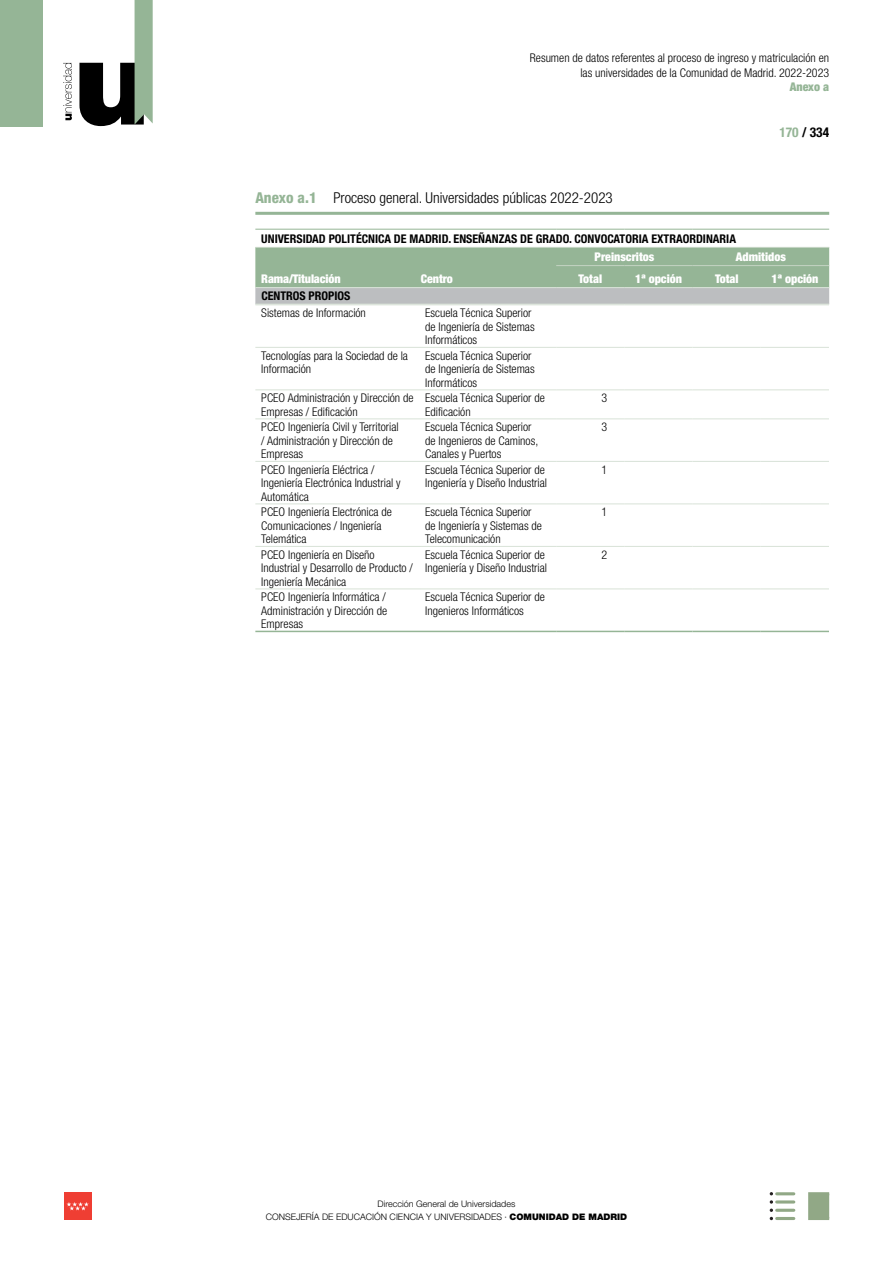
<style>
.page{position:relative;width:893px;height:1263px;background:#fff}
.page>*{position:absolute;margin:0;border:0;box-sizing:border-box;transform-origin:0 0}
.t1{font:300 condensed 15px "Helvetica Neue";color:#000}
.t2{font:700 condensed 13.5px "Helvetica Neue";color:#000}
.t3{font:300 condensed 12px/13.5px "Helvetica Neue";color:#000}
.t4{font:700 condensed 12px "Helvetica Neue";color:#000}
.t5{font:900 condensed 12px "Helvetica Neue";color:#fff}
.t6{font:900 condensed 12px "Helvetica Neue";color:#95b596}
.t7{font:300 9px/13.5px "Helvetica Neue";color:#000;text-align:center}
.s1{color:#95b596}
.s2{font-family:"Helvetica Neue LT Std";font-weight:800;color:#95b596}
.s3{font-weight:900}
</style>
<div class="page">
<div style="left:64px;top:1192px;width:27px;height:28px;background:#ef3e33"></div>
<svg style="left:67px;top:1202px;width:22px;height:8px"></svg>
<svg style="left:63px;top:63px;width:9px;height:57px"></svg>
<svg style="left:79px;top:0;width:74px;height:126px"></svg>
<div style="left:0;top:0;width:43px;height:126px;background:#95b596"></div>
<div style="left:808px;top:1192px;width:23px;height:28px;background:#91a886;border:3px solid #91a886"></div>
<hr style="left:777px;top:1192px;width:17px;height:3px;background:#91a886">
<hr style="left:777px;top:1200px;width:17px;height:3px;background:#91a886">
<hr style="left:777px;top:1209px;width:17px;height:3px;background:#91a886">
<hr style="left:777px;top:1217px;width:17px;height:3px;background:#91a886">
<svg style="left:770px;top:1192px;width:3px;height:28px"></svg>
<hr style="left:255px;top:212px;width:574px;height:3px;background:#95b596">
<svg style="left:255px;top:248px;width:574px;height:56px;background:#a1b8a2"></svg>
<hr style="left:255px;top:229px;width:166px;height:1px;background:#95b596">
<hr style="left:421px;top:229px;width:135px;height:1px;background:#95b596">
<hr style="left:556px;top:229px;width:68px;height:1px;background:#95b596">
<hr style="left:624px;top:229px;width:69px;height:1px;background:#95b596">
<hr style="left:693px;top:229px;width:68px;height:1px;background:#95b596">
<hr style="left:761px;top:229px;width:68px;height:1px;background:#95b596">
<hr style="left:255px;top:247px;width:166px;height:1px;background:#c4d4c3">
<hr style="left:421px;top:247px;width:135px;height:1px;background:#c4d4c3">
<hr style="left:556px;top:247px;width:68px;height:1px;background:#c4d4c3">
<hr style="left:624px;top:247px;width:69px;height:1px;background:#c4d4c3">
<hr style="left:693px;top:247px;width:68px;height:1px;background:#c4d4c3">
<hr style="left:761px;top:247px;width:68px;height:1px;background:#c4d4c3">
<hr style="left:556px;top:265px;width:68px;height:1px;background:#c4d4c3">
<hr style="left:624px;top:265px;width:69px;height:1px;background:#c4d4c3">
<hr style="left:693px;top:265px;width:68px;height:1px;background:#c4d4c3">
<hr style="left:761px;top:265px;width:68px;height:1px;background:#c4d4c3">
<hr style="left:255px;top:287px;width:166px;height:1px;background:#d8e2d7">
<hr style="left:421px;top:287px;width:135px;height:1px;background:#d8e2d7">
<hr style="left:556px;top:287px;width:68px;height:1px;background:#d8e2d7">
<hr style="left:624px;top:287px;width:69px;height:1px;background:#d8e2d7">
<hr style="left:693px;top:287px;width:68px;height:1px;background:#d8e2d7">
<hr style="left:761px;top:287px;width:68px;height:1px;background:#d8e2d7">
<svg style="left:255px;top:305px;width:166px;height:326px"></svg>
<svg style="left:421px;top:305px;width:408px;height:326px"></svg>
<hr style="left:255px;top:304px;width:166px;height:1px;background:#d8e2d7">
<hr style="left:421px;top:304px;width:135px;height:1px;background:#d8e2d7">
<hr style="left:556px;top:304px;width:68px;height:1px;background:#d8e2d7">
<hr style="left:624px;top:304px;width:68px;height:1px;background:#d8e2d7">
<hr style="left:692px;top:304px;width:69px;height:1px;background:#d8e2d7">
<hr style="left:761px;top:304px;width:68px;height:1px;background:#d8e2d7">
<hr style="left:255px;top:347px;width:166px;height:1px;background:#d8e2d7">
<hr style="left:421px;top:347px;width:135px;height:1px;background:#d8e2d7">
<hr style="left:556px;top:347px;width:68px;height:1px;background:#d8e2d7">
<hr style="left:624px;top:347px;width:68px;height:1px;background:#d8e2d7">
<hr style="left:692px;top:347px;width:69px;height:1px;background:#d8e2d7">
<hr style="left:761px;top:347px;width:68px;height:1px;background:#d8e2d7">
<hr style="left:255px;top:389px;width:166px;height:1px;background:#d8e2d7">
<hr style="left:421px;top:389px;width:135px;height:1px;background:#d8e2d7">
<hr style="left:556px;top:389px;width:68px;height:1px;background:#d8e2d7">
<hr style="left:624px;top:389px;width:68px;height:1px;background:#d8e2d7">
<hr style="left:692px;top:389px;width:69px;height:1px;background:#d8e2d7">
<hr style="left:761px;top:389px;width:68px;height:1px;background:#d8e2d7">
<hr style="left:255px;top:418px;width:166px;height:1px;background:#d8e2d7">
<hr style="left:421px;top:418px;width:135px;height:1px;background:#d8e2d7">
<hr style="left:556px;top:418px;width:68px;height:1px;background:#d8e2d7">
<hr style="left:624px;top:418px;width:68px;height:1px;background:#d8e2d7">
<hr style="left:692px;top:418px;width:69px;height:1px;background:#d8e2d7">
<hr style="left:761px;top:418px;width:68px;height:1px;background:#d8e2d7">
<hr style="left:255px;top:461px;width:166px;height:1px;background:#d8e2d7">
<hr style="left:421px;top:461px;width:135px;height:1px;background:#d8e2d7">
<hr style="left:556px;top:461px;width:68px;height:1px;background:#d8e2d7">
<hr style="left:624px;top:461px;width:68px;height:1px;background:#d8e2d7">
<hr style="left:692px;top:461px;width:69px;height:1px;background:#d8e2d7">
<hr style="left:761px;top:461px;width:68px;height:1px;background:#d8e2d7">
<hr style="left:255px;top:503px;width:166px;height:1px;background:#d8e2d7">
<hr style="left:421px;top:503px;width:135px;height:1px;background:#d8e2d7">
<hr style="left:556px;top:503px;width:68px;height:1px;background:#d8e2d7">
<hr style="left:624px;top:503px;width:68px;height:1px;background:#d8e2d7">
<hr style="left:692px;top:503px;width:69px;height:1px;background:#d8e2d7">
<hr style="left:761px;top:503px;width:68px;height:1px;background:#d8e2d7">
<hr style="left:255px;top:546px;width:166px;height:1px;background:#d8e2d7">
<hr style="left:421px;top:546px;width:135px;height:1px;background:#d8e2d7">
<hr style="left:556px;top:546px;width:68px;height:1px;background:#d8e2d7">
<hr style="left:624px;top:546px;width:68px;height:1px;background:#d8e2d7">
<hr style="left:692px;top:546px;width:69px;height:1px;background:#d8e2d7">
<hr style="left:761px;top:546px;width:68px;height:1px;background:#d8e2d7">
<hr style="left:255px;top:588px;width:166px;height:1px;background:#d8e2d7">
<hr style="left:421px;top:588px;width:135px;height:1px;background:#d8e2d7">
<hr style="left:556px;top:588px;width:68px;height:1px;background:#d8e2d7">
<hr style="left:624px;top:588px;width:68px;height:1px;background:#d8e2d7">
<hr style="left:692px;top:588px;width:69px;height:1px;background:#d8e2d7">
<hr style="left:761px;top:588px;width:68px;height:1px;background:#d8e2d7">
<hr style="left:255px;top:631px;width:166px;height:1px;background:#95b596">
<hr style="left:421px;top:631px;width:135px;height:1px;background:#95b596">
<hr style="left:556px;top:631px;width:68px;height:1px;background:#95b596">
<hr style="left:624px;top:631px;width:68px;height:1px;background:#95b596">
<hr style="left:692px;top:631px;width:69px;height:1px;background:#95b596">
<hr style="left:761px;top:631px;width:68px;height:1px;background:#95b596">
<p class="t3" style="left:530px;top:50px;width:301px;line-height:15px;text-align:right">Resumen de datos referentes al proceso de ingreso y matriculación en las universidades de la Comunidad de Madrid. 2022-2023</p>
<p class="t6" style="left:790px;top:79px;width:41px">Anexo a</p>
<p class="t2" style="left:779px;top:124px;width:51px"><span class="s1">170</span> / 334</p>
<p class="t1" style="left:255px;top:189px;width:359px"><span class="s2">Anexo a.1</span> Proceso general. Universidades públicas 2022-2023</p>
<p class="t4" style="left:261px;top:232px;width:476px">UNIVERSIDAD POLITÉCNICA DE MADRID. ENSEÑANZAS DE GRADO. CONVOCATORIA EXTRAORDINARIA</p>
<p class="t5" style="left:261px;top:272px;width:81px">Rama/Titulación</p>
<p class="t5" style="left:421px;top:272px;width:33px">Centro</p>
<p class="t5" style="left:595px;top:250px;width:61px">Preinscritos</p>
<p class="t5" style="left:736px;top:250px;width:52px">Admitidos</p>
<p class="t5" style="left:579px;top:272px;width:25px">Total</p>
<p class="t5" style="left:635px;top:272px;width:48px">1ª opción</p>
<p class="t5" style="left:715px;top:272px;width:25px">Total</p>
<p class="t5" style="left:772px;top:272px;width:48px">1ª opción</p>
<p class="t4" style="left:261px;top:288px;width:91px">CENTROS PROPIOS</p>
<p class="t3" style="left:261px;top:306px;width:106px">Sistemas de Información</p>
<p class="t3" style="left:425px;top:306px;width:111px">Escuela Técnica Superior de Ingeniería de Sistemas<br>Informáticos</p>
<p class="t3" style="left:261px;top:349px;width:148px">Tecnologías para la Sociedad de la<br>Información</p>
<p class="t3" style="left:425px;top:349px;width:111px">Escuela Técnica Superior de Ingeniería de Sistemas<br>Informáticos</p>
<p class="t3" style="left:261px;top:391px;width:154px">PCEO Administración y Dirección de<br>Empresas / Edificación</p>
<p class="t3" style="left:425px;top:391px;width:121px">Escuela Técnica Superior de<br>Edificación</p>
<p class="t3" style="left:601px;top:391px;width:7px">3</p>
<p class="t3" style="left:261px;top:420px;width:139px">PCEO Ingeniería Civil y Territorial / Administración y Dirección de<br>Empresas</p>
<p class="t3" style="left:425px;top:420px;width:115px">Escuela Técnica Superior de Ingenieros de Caminos,<br>Canales y Puertos</p>
<p class="t3" style="left:601px;top:420px;width:7px">3</p>
<p class="t3" style="left:261px;top:463px;width:141px">PCEO Ingeniería Eléctrica /<br>Ingeniería Electrónica Industrial y<br>Automática</p>
<p class="t3" style="left:425px;top:463px;width:123px">Escuela Técnica Superior de<br>Ingeniería y Diseño Industrial</p>
<p class="t3" style="left:601px;top:463px;width:7px">1</p>
<p class="t3" style="left:261px;top:505px;width:132px">PCEO Ingeniería Electrónica de<br>Comunicaciones / Ingeniería<br>Telemática</p>
<p class="t3" style="left:425px;top:505px;width:118px">Escuela Técnica Superior de Ingeniería y Sistemas de<br>Telecomunicación</p>
<p class="t3" style="left:601px;top:505px;width:7px">1</p>
<p class="t3" style="left:261px;top:548px;width:153px">PCEO Ingeniería en Diseño<br>Industrial y Desarrollo de Producto /<br>Ingeniería Mecánica</p>
<p class="t3" style="left:425px;top:548px;width:123px">Escuela Técnica Superior de<br>Ingeniería y Diseño Industrial</p>
<p class="t3" style="left:601px;top:548px;width:7px">2</p>
<p class="t3" style="left:261px;top:590px;width:127px;text-align:justify">PCEO Ingeniería Informática / Administración y Dirección de Empresas</p>
<p class="t3" style="left:425px;top:590px;width:121px">Escuela Técnica Superior de<br>Ingenieros Informáticos</p>
<p class="t7" style="left:266px;top:1196px;width:363px">Dirección General de Universidades<br>CONSEJERÍA DE EDUCACIÓN CIENCIA Y UNIVERSIDADES · <span class="s3">COMUNIDAD DE MADRID</span></p>
</div>
